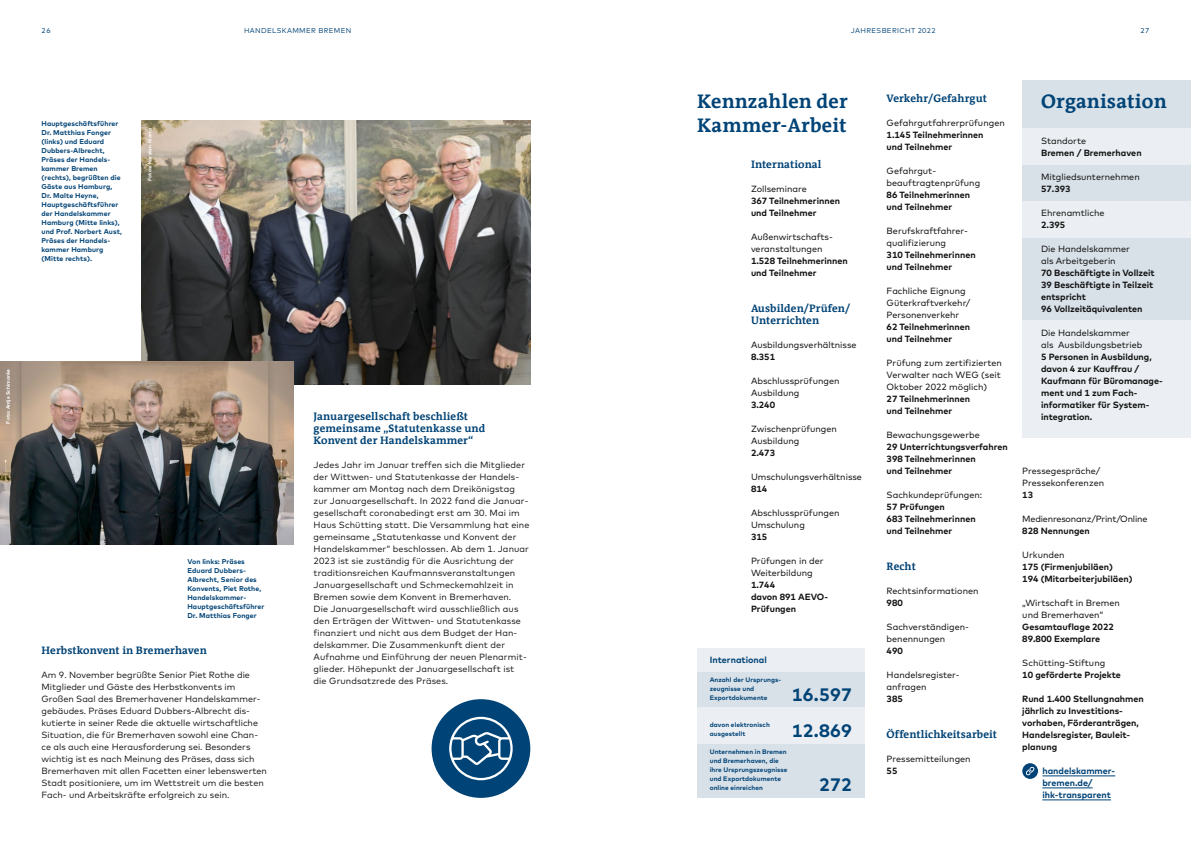
<style>
.page{position:relative;width:1191px;height:842px;background:#fff}
.page>*{position:absolute;margin:0;border:0;box-sizing:border-box;transform-origin:0 0}
.t1{font:700 20px/24px "The Antiqua B7";letter-spacing:.01em;color:#004376}
.t2{font:700 18px/36px "Mark";letter-spacing:.01em;color:#004376}
.t3{font:700 11px/12px "The Antiqua B7";letter-spacing:.01em;color:#004376}
.t4{font:9px/12px "Mark";letter-spacing:.01em;color:#121212}
.t5{font:700 9px/12px "Mark";color:#121212}
.t6{font:9px/12px "Mark";color:#121212}
.t7{font:700 9px/12px "Mark";color:#004376}
.t8{font:9px "Mark";letter-spacing:-.02em;color:#121212}
.t9{font:700 7px/9px "Mark";letter-spacing:.01em;color:#004376}
.t10{font:7px "Mark";letter-spacing:.05em;color:#004376}
.t11{font:7px "Mark";color:#004376}
.t12{font:700 6.5px/9px "Mark";letter-spacing:.01em;color:#004376}
.t13{font:700 5px "Mark";letter-spacing:.005em;color:#fff}
.t14{font:700 4.9px "Mark";letter-spacing:.01em;color:#fff}
</style>
<div class="page">
<hr style="left:1042px;top:775px;width:73px;height:1px;background:#004376">
<hr style="left:1042px;top:787px;width:50px;height:1px;background:#004376">
<hr style="left:1042px;top:799px;width:69px;height:1px;background:#004376">
<svg style="left:1022px;top:763px;width:16px;height:16px"></svg>
<svg style="left:1025px;top:766px;width:9px;height:9px"></svg>
<div style="left:1022px;top:80px;width:169px;height:358px;background:#d8e0e8"></div>
<div style="left:1022px;top:320px;width:169px;height:118px;background:#ebeff3"></div>
<div style="left:697px;top:671px;width:167px;height:127px;background:#d8e0e8"></div>
<div style="left:697px;top:707px;width:167px;height:37px;background:#ebeff3"></div>
<div style="left:697px;top:648px;width:167px;height:23px;background:#ebeff3"></div>
<div style="left:1022px;top:128px;width:169px;height:36px;background:#ebeff3"></div>
<div style="left:1022px;top:201px;width:169px;height:36px;background:#ebeff3"></div>
<img style="left:142px;top:120px;width:388px;height:264px">
<div style="left:431px;top:699px;width:99px;height:99px;background:#004376;border-radius:50%"></div>
<svg style="left:449px;top:717px;width:64px;height:63px"></svg>
<img style="left:0;top:361px;width:294px;height:183px">
<p class="t14" style="left:5px;top:423px;width:56px;rotate:-90deg">Foto: Antje Schimanke</p>
<p class="t11" style="left:42px;top:26px;width:11px">26</p>
<p class="t10" style="left:244px;top:26px;width:109px">HANDELSKAMMER BREMEN</p>
<p class="t10" style="left:851px;top:26px;width:86px">JAHRESBERICHT 2022</p>
<p class="t11" style="left:1140px;top:26px;width:11px">27</p>
<p class="t9" style="left:42px;top:119px;width:82px">Hauptgeschäftsführer<br>Dr. Matthias Fonger (links) und Eduard<br>Dubbers-Albrecht,<br>Präses der Handels&shy;kammer Bremen (rechts), begrüßten die<br>Gäste aus Hamburg,<br>Dr. Malte Heyne,<br>Hauptgeschäftsführer der Handelskammer<br>Hamburg (Mitte links), und Prof. Norbert Aust,<br>Präses der Handels&shy;kammer Hamburg (Mitte rechts).</p>
<p class="t13" style="left:147px;top:181px;width:55px;rotate:-90deg">Fotos: Karsten Klama</p>
<p class="t9" style="left:187px;top:557px;width:78px">Von links: Präses<br>Eduard Dubbers-<br>Albrecht, Senior des<br>Konvents, Piet Rothe,<br>Handelskammer-<br>Hauptgeschäftsführer<br>Dr. Matthias Fonger</p>
<p class="t3" style="left:42px;top:644px;width:167px">Herbstkonvent in Bremerhaven</p>
<p class="t4" style="left:42px;top:669px;width:227px">Am 9. November begrüßte Senior Piet Rothe die Mitglieder und Gäste des Herbstkonvents im Großen Saal des Bremerhavener Handelskammer&shy;gebäudes. Präses Eduard Dubbers-Albrecht dis&shy;kutierte in seiner Rede die aktuelle wirtschaftliche Situation, die für Bremerhaven sowohl eine Chan&shy;ce als auch eine Herausforderung sei. Besonders wichtig ist es nach Meinung des Präses, dass sich Bremerhaven mit allen Facetten einer lebenswerten Stadt positioniere, um im Wettstreit um die besten Fach- und Arbeitskräfte erfolgreich zu sein.</p>
<p class="t3" style="left:313px;top:410px;width:173px">Januargesellschaft beschließt gemeinsame „Statutenkasse und<br>Konvent der Handelskammer“</p>
<p class="t4" style="left:313px;top:459px;width:217px">Jedes Jahr im Januar treffen sich die Mitglieder der Wittwen- und Statutenkasse der Handels&shy;kammer am Montag nach dem Dreikönigstag zur Januargesellschaft. In 2022 fand die Januar&shy;gesellschaft coronabedingt erst am 30. Mai im Haus Schütting statt. Die Versammlung hat eine gemeinsame „Statutenkasse und Konvent der Handelskammer“ beschlossen. Ab dem 1. Januar 2023 ist sie zuständig für die Ausrichtung der traditionsreichen Kaufmannsveranstaltungen Januargesellschaft und Schmeckemahlzeit in Bremen sowie dem Konvent in Bremerhaven.<br>Die Januargesellschaft wird ausschließlich aus den Erträgen der Wittwen- und Statutenkasse finanziert und nicht aus dem Budget der Han&shy;delskammer. Die Zusammenkunft dient der Aufnahme und Einführung der neuen Plenarmit&shy;glieder. Höhepunkt der Januargesellschaft ist die Grundsatzrede des Präses.</p>
<h1 class="t1" style="left:697px;top:90px;width:152px">Kennzahlen der<br>Kammer-Arbeit</h1>
<p class="t3" style="left:751px;top:158px;width:72px">International</p>
<p class="t6" style="left:751px;top:182px;width:57px">Zollseminare</p>
<p class="t5" style="left:751px;top:194px;width:91px">367 Teilnehmerinnen und Teilnehmer</p>
<p class="t6" style="left:751px;top:230px;width:83px">Außenwirtschafts&shy;veranstaltungen</p>
<p class="t5" style="left:751px;top:254px;width:98px">1.528 Teilnehmerinnen und Teilnehmer</p>
<p class="t3" style="left:751px;top:302px;width:101px">Ausbilden/Prüfen/<br>Unterrichten</p>
<p class="t6" style="left:751px;top:338px;width:107px">Ausbildungsverhältnisse</p>
<p class="t5" style="left:751px;top:350px;width:26px">8.351</p>
<p class="t6" style="left:751px;top:374px;width:90px">Abschlussprüfungen<br>Ausbildung</p>
<p class="t5" style="left:751px;top:398px;width:26px">3.240</p>
<p class="t6" style="left:751px;top:422px;width:87px">Zwischenprüfungen<br>Ausbildung</p>
<p class="t5" style="left:751px;top:446px;width:26px">2.473</p>
<p class="t6" style="left:751px;top:470px;width:112px">Umschulungsverhältnisse</p>
<p class="t5" style="left:751px;top:482px;width:18px">814</p>
<p class="t6" style="left:751px;top:506px;width:90px">Abschlussprüfungen<br>Umschulung</p>
<p class="t5" style="left:751px;top:530px;width:18px">315</p>
<p class="t6" style="left:751px;top:554px;width:74px">Prüfungen in der<br>Weiterbildung</p>
<p class="t5" style="left:751px;top:578px;width:79px">1.744<br>davon 891 AEVO-<br>Prüfungen</p>
<p class="t7" style="left:710px;top:653px;width:58px">International</p>
<p class="t12" style="left:710px;top:675px;width:73px">Anzahl der Ursprungs&shy;zeugnisse und<br>Exportdokumente</p>
<p class="t12" style="left:710px;top:720px;width:62px">davon elektronisch ausgestellt</p>
<p class="t12" style="left:710px;top:747px;width:79px">Unternehmen in Bremen und Bremerhaven, die ihre Ursprungszeugnisse und Exportdokumente online einreichen</p>
<h2 class="t2" style="left:792px;top:676px;width:61px">16.597<br>12.869</h2>
<h2 class="t2" style="left:819px;top:766px;width:34px">272</h2>
<p class="t3" style="left:886px;top:92px;width:102px">Verkehr/Gefahrgut</p>
<p class="t6" style="left:886px;top:116px;width:120px">Gefahrgutfahrerprüfungen</p>
<p class="t5" style="left:886px;top:128px;width:98px">1.145 Teilnehmerinnen und Teilnehmer</p>
<p class="t6" style="left:886px;top:164px;width:95px">Gefahrgut&shy;beauftragtenprüfung</p>
<p class="t5" style="left:886px;top:188px;width:85px">86 Teilnehmerinnen und Teilnehmer</p>
<p class="t6" style="left:886px;top:224px;width:83px">Berufskraftfahrer&shy;qualifizierung</p>
<p class="t5" style="left:886px;top:248px;width:91px">310 Teilnehmerinnen und Teilnehmer</p>
<p class="t6" style="left:886px;top:284px;width:85px">Fachliche Eignung<br>Güterkraftverkehr/<br>Personenverkehr</p>
<p class="t5" style="left:886px;top:320px;width:85px">62 Teilnehmerinnen und Teilnehmer</p>
<p class="t6" style="left:886px;top:356px;width:117px">Prüfung zum zertifizierten<br>Verwalter nach WEG (seit<br>Oktober 2022 möglich)</p>
<p class="t5" style="left:886px;top:392px;width:85px">27 Teilnehmerinnen und Teilnehmer</p>
<p class="t6" style="left:886px;top:428px;width:95px">Bewachungsgewerbe</p>
<p class="t5" style="left:886px;top:440px;width:123px">29 Unterrichtungsverfahren<br>398 Teilnehmerinnen<br>und Teilnehmer</p>
<p class="t6" style="left:886px;top:488px;width:97px">Sachkundeprüfungen:</p>
<p class="t5" style="left:886px;top:500px;width:91px">57 Prüfungen<br>683 Teilnehmerinnen und Teilnehmer</p>
<p class="t3" style="left:886px;top:560px;width:31px">Recht</p>
<p class="t6" style="left:886px;top:584px;width:93px">Rechtsinformationen</p>
<p class="t5" style="left:886px;top:596px;width:18px">980</p>
<p class="t6" style="left:886px;top:620px;width:84px">Sachverständigen&shy;benennungen</p>
<p class="t5" style="left:886px;top:644px;width:18px">490</p>
<p class="t6" style="left:886px;top:668px;width:75px">Handelsregister&shy;anfragen</p>
<p class="t5" style="left:886px;top:692px;width:18px">385</p>
<p class="t3" style="left:886px;top:728px;width:112px">Öffentlichkeitsarbeit</p>
<p class="t6" style="left:886px;top:752px;width:86px">Pressemitteilungen</p>
<p class="t5" style="left:886px;top:764px;width:12px">55</p>
<h1 class="t1" style="left:1041px;top:90px;width:127px">Organisation</h1>
<p class="t6" style="left:1041px;top:134px;width:47px">Standorte</p>
<p class="t5" style="left:1041px;top:146px;width:102px">Bremen / Bremerhaven</p>
<p class="t6" style="left:1041px;top:170px;width:100px">Mitgliedsunternehmen</p>
<p class="t5" style="left:1041px;top:182px;width:31px">57.393</p>
<p class="t6" style="left:1041px;top:206px;width:65px">Ehrenamtliche</p>
<p class="t5" style="left:1041px;top:218px;width:26px">2.395</p>
<p class="t6" style="left:1041px;top:242px;width:90px">Die Handelskammer als Arbeitgeberin</p>
<p class="t5" style="left:1041px;top:266px;width:115px">70 Beschäftigte in Vollzeit<br>39 Beschäftigte in Teilzeit entspricht<br>96 Vollzeitäquivalenten</p>
<p class="t6" style="left:1041px;top:326px;width:103px">Die Handelskammer als Ausbildungsbetrieb</p>
<p class="t5" style="left:1041px;top:350px;width:123px">5 Personen in Ausbildung, davon 4 zur Kauffrau /<br>Kaufmann für Büromanage&shy;ment und 1 zum Fach&shy;informatiker für System&shy;integration.</p>
<p class="t6" style="left:1022px;top:464px;width:83px">Pressegespräche/<br>Pressekonferenzen</p>
<p class="t5" style="left:1022px;top:488px;width:12px">13</p>
<p class="t8" style="left:1022px;top:513px;width:127px">Medienresonanz/Print/Online</p>
<p class="t5" style="left:1022px;top:524px;width:69px">828 Nennungen</p>
<p class="t6" style="left:1022px;top:548px;width:44px">Urkunden</p>
<p class="t5" style="left:1022px;top:560px;width:112px">175 (Firmenjubiläen)<br>194 (Mitarbeiterjubiläen)</p>
<p class="t6" style="left:1022px;top:596px;width:99px">„Wirtschaft in Bremen und Bremerhaven“</p>
<p class="t5" style="left:1022px;top:620px;width:93px">Gesamtauflage 2022<br>89.800 Exemplare</p>
<p class="t6" style="left:1022px;top:656px;width:84px">Schütting-Stiftung</p>
<p class="t5" style="left:1022px;top:668px;width:100px">10 geförderte Projekte</p>
<p class="t5" style="left:1022px;top:692px;width:123px">Rund 1.400 Stellungnahmen jährlich zu Investitions&shy;vorhaben, Förderanträgen,<br>Handelsregister, Bauleit&shy;planung</p>
<p class="t7" style="left:1042px;top:764px;width:74px">handelskammer&shy;bremen.de/ ihk-transparent</p>
</div>
